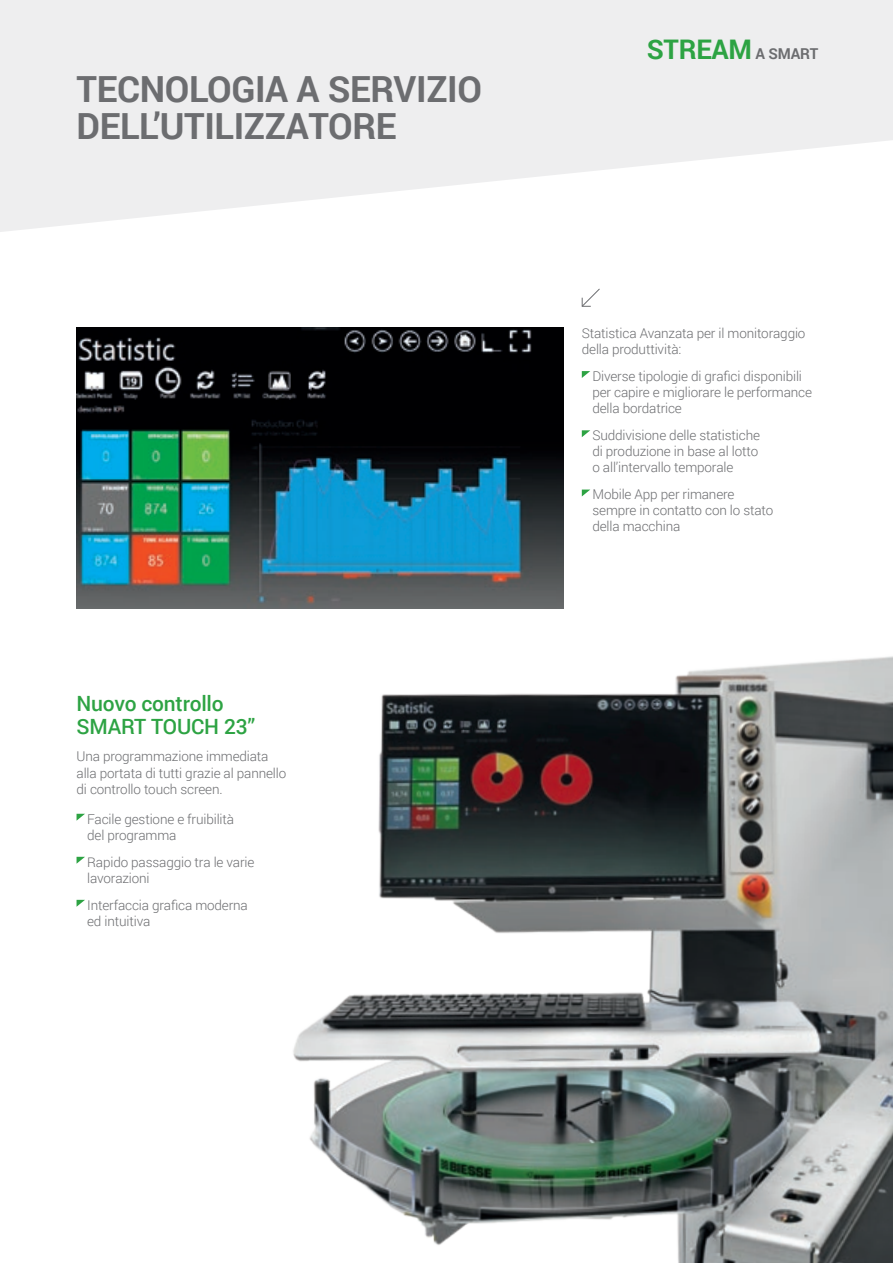
<style>
.page{position:relative;width:893px;height:1263px;background:#fff}
.page>*{position:absolute;margin:0;border:0;box-sizing:border-box;transform-origin:0 0}
.t1{font:700 36px/37.5px "Roboto";letter-spacing:-.01em;color:#6c6d70}
.t2{font:700 27px "Roboto";letter-spacing:-.01em;color:#2da343}
.t3{font:500 21px "Roboto";letter-spacing:-.01em;color:#2da343}
.t4{font:300 13.5px/16.2px "Roboto";letter-spacing:-.01em;color:#6c6d70}
.s1{font-size:15px;color:#6c6d70}
</style>
<div class="page">
<svg style="left:581px;top:288px;width:19px;height:19px"></svg>
<img style="left:77px;top:328px;width:487px;height:280px">
<svg style="left:0;top:0;width:893px;height:232px;fill:#eeeeef"></svg>
<img style="left:293px;top:656px;width:600px;height:607px">
<svg style="left:77px;top:814px;width:8px;height:7px"></svg>
<svg style="left:77px;top:857px;width:8px;height:7px"></svg>
<svg style="left:77px;top:900px;width:8px;height:7px"></svg>
<svg style="left:582px;top:371px;width:8px;height:7px"></svg>
<svg style="left:582px;top:430px;width:8px;height:7px"></svg>
<svg style="left:582px;top:490px;width:8px;height:6px"></svg>
<p class="t1" style="left:77px;top:69px;width:407px">TECNOLOGIA A SERVIZIO<br>DELL’UTILIZZATORE</p>
<p class="t3" style="left:77px;top:689px;width:149px">Nuovo controllo</p>
<p class="t3" style="left:77px;top:712px;width:180px">SMART TOUCH 23”</p>
<p class="t4" style="left:77px;top:748px;width:211px">Una programmazione immediata alla portata di tutti grazie al pannello di controllo touch screen.</p>
<p class="t4" style="left:87px;top:810px;width:149px">Facile gestione e fruibilità del programma</p>
<p class="t4" style="left:87px;top:853px;width:169px">Rapido passaggio tra le varie lavorazioni</p>
<p class="t4" style="left:87px;top:896px;width:162px">Interfaccia grafica moderna ed intuitiva</p>
<p class="t2" style="left:647px;top:30px;width:173px">STREAM <span class="s1">A SMART</span></p>
<p class="t4" style="left:582px;top:324px;width:225px">Statistica Avanzata per il monitoraggio</p>
<p class="t4" style="left:582px;top:340px;width:101px">della produttività:</p>
<p class="t4" style="left:592px;top:367px;width:221px">Diverse tipologie di grafici disponibili per capire e migliorare le performance della bordatrice</p>
<p class="t4" style="left:592px;top:426px;width:169px">Suddivisione delle statistiche di produzione in base al lotto o all’intervallo temporale</p>
<p class="t4" style="left:592px;top:486px;width:182px">Mobile App per rimanere sempre in contatto con lo stato della macchina</p>
</div>
